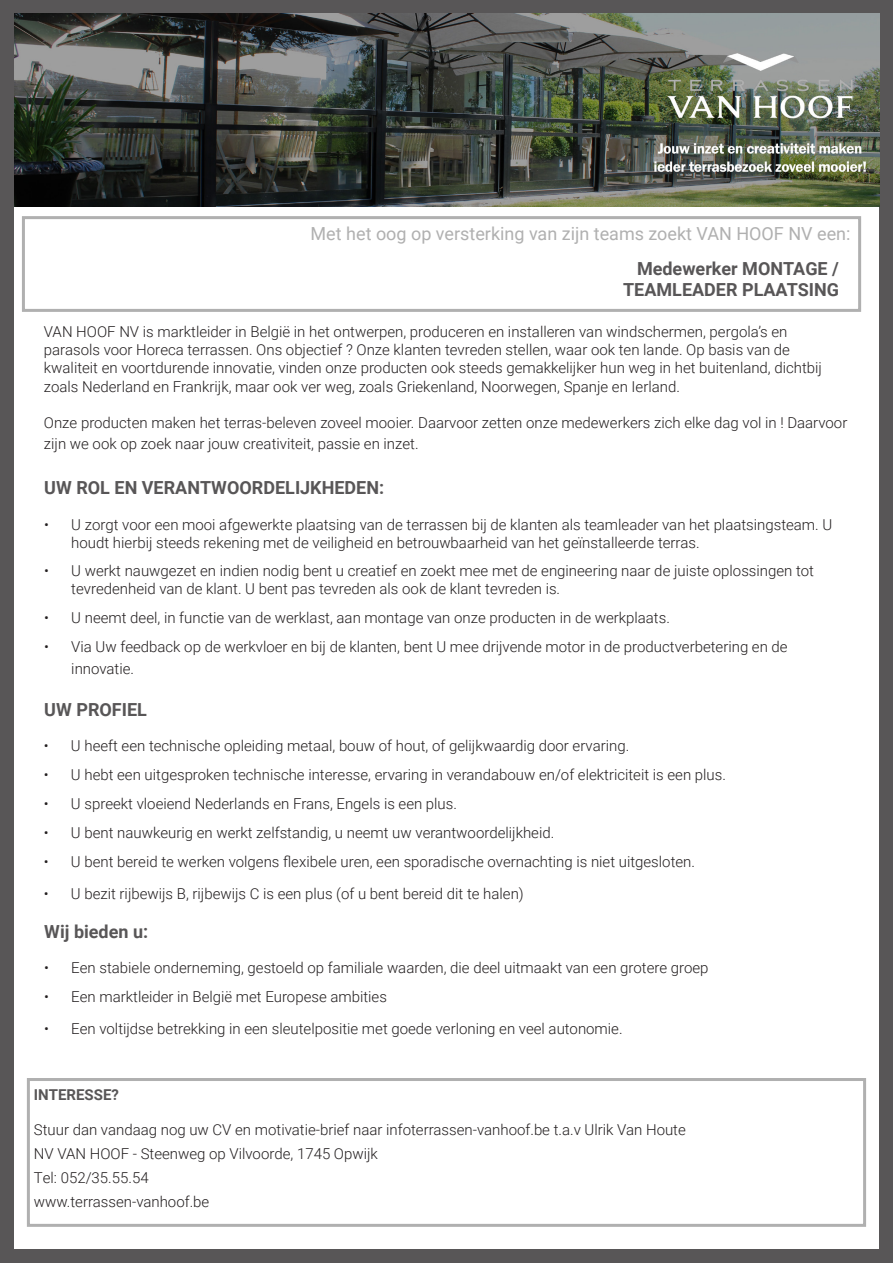
<style>
.page{position:relative;width:893px;height:1263px;background:#fff}
.page>*{position:absolute;margin:0;border:0;box-sizing:border-box;transform-origin:0 0}
.t1{font:700 18px/21.6px "Roboto";color:#585657;text-align:right}
.t2{font:18px "Roboto";color:#b0b0b0}
.t3{font:300 15px/18px "Roboto";color:#231f20}
.t4{font:700 15px "Roboto";color:#585657}
</style>
<div class="page">
<div style="left:1px;top:0;width:13px;height:1263px;background:#585657"></div>
<div style="left:880px;top:0;width:13px;height:1263px;background:#585657"></div>
<div style="left:1px;top:0;width:892px;height:13px;background:#585657"></div>
<div style="left:1px;top:1249px;width:892px;height:14px;background:#585657"></div>
<img style="left:14px;top:13px;width:866px;height:193px">
<div style="left:22px;top:216px;width:839px;height:96px;border:3px solid #b0b0b0"></div>
<div style="left:27px;top:1078px;width:839px;height:149px;border:3px solid #b0b0b0"></div>
<p class="t2" style="left:311px;top:221px;width:541px">Met het oog op versterking van zijn teams zoekt VAN HOOF NV een:</p>
<p class="t1" style="left:623px;top:257px;width:217px">Medewerker MONTAGE /<br>TEAMLEADER PLAATSING</p>
<p class="t3" style="left:44px;top:323px;width:780px">VAN HOOF NV is marktleider in België in het ontwerpen, produceren en installeren van windschermen, pergola’s en parasols voor Horeca terrassen. Ons objectief ? Onze klanten tevreden stellen, waar ook ten lande. Op basis van de kwaliteit en voortdurende innovatie, vinden onze producten ook steeds gemakkelijker hun weg in het buitenland, dichtbij zoals Nederland en Frankrijk, maar ook ver weg, zoals Griekenland, Noorwegen, Spanje en Ierland.</p>
<p class="t3" style="left:44px;top:411px;width:805px;line-height:21.6px">Onze producten maken het terras-beleven zoveel mooier. Daarvoor zetten onze medewerkers zich elke dag vol in ! Daarvoor zijn we ook op zoek naar jouw creativiteit, passie en inzet.</p>
<p class="t1" style="left:44px;top:477px;width:341px">UW ROL EN VERANTWOORDELIJKHEDEN:</p>
<p class="t3" style="left:71px;top:515px;width:762px;text-indent:-27px">• U zorgt voor een mooi afgewerkte plaatsing van de terrassen bij de klanten als teamleader van het plaatsingsteam. U houdt hierbij steeds rekening met de veiligheid en betrouwbaarheid van het geïnstalleerde terras.</p>
<p class="t3" style="left:71px;top:561px;width:744px;text-indent:-27px">• U werkt nauwgezet en indien nodig bent u creatief en zoekt mee met de engineering naar de juiste oplossingen tot tevredenheid van de klant. U bent pas tevreden als ook de klant tevreden is.</p>
<p class="t3" style="left:44px;top:608px;width:627px">• U neemt deel, in functie van de werklast, aan montage van onze producten in de werkplaats.</p>
<p class="t3" style="left:71px;top:635px;width:718px;line-height:21.6px;text-indent:-27px">• Via Uw feedback op de werkvloer en bij de klanten, bent U mee drijvende motor in de productverbetering en de innovatie.</p>
<p class="t1" style="left:44px;top:698px;width:104px">UW PROFIEL</p>
<p class="t3" style="left:44px;top:736px;width:587px">• U heeft een technische opleiding metaal, bouw of hout, of gelijkwaardig door ervaring.</p>
<p class="t3" style="left:44px;top:765px;width:683px">• U hebt een uitgesproken technische interesse, ervaring in verandabouw en/of elektriciteit is een plus.</p>
<p class="t3" style="left:44px;top:794px;width:415px">• U spreekt vloeiend Nederlands en Frans, Engels is een plus.</p>
<p class="t3" style="left:44px;top:823px;width:512px">• U bent nauwkeurig en werkt zelfstandig, u neemt uw verantwoordelijkheid.</p>
<p class="t3" style="left:44px;top:852px;width:653px">• U bent bereid te werken volgens flexibele uren, een sporadische overnachting is niet uitgesloten.</p>
<p class="t3" style="left:44px;top:884px;width:481px">• U bezit rijbewijs B, rijbewijs C is een plus (of u bent bereid dit te halen)</p>
<p class="t1" style="left:44px;top:920px;width:105px">Wij bieden u:</p>
<p class="t3" style="left:44px;top:958px;width:666px">• Een stabiele onderneming, gestoeld op familiale waarden, die deel uitmaakt van een grotere groep</p>
<p class="t3" style="left:44px;top:987px;width:344px">• Een marktleider in België met Europese ambities</p>
<p class="t3" style="left:44px;top:1019px;width:580px">• Een voltijdse betrekking in een sleutelpositie met goede verloning en veel autonomie.</p>
<p class="t4" style="left:34px;top:1084px;width:87px">INTERESSE?</p>
<p class="t3" style="left:34px;top:1117px;width:653px;line-height:24px">Stuur dan vandaag nog uw CV en motivatie-brief naar infoterrassen-vanhoof.be t.a.v Ulrik Van Houte<br>NV VAN HOOF - Steenweg op Vilvoorde, 1745 Opwijk</p>
<p class="t3" style="left:34px;top:1168px;width:116px">Tel: 052/35.55.54</p>
<p class="t3" style="left:34px;top:1192px;width:177px">www.terrassen-vanhoof.be</p>
</div>
